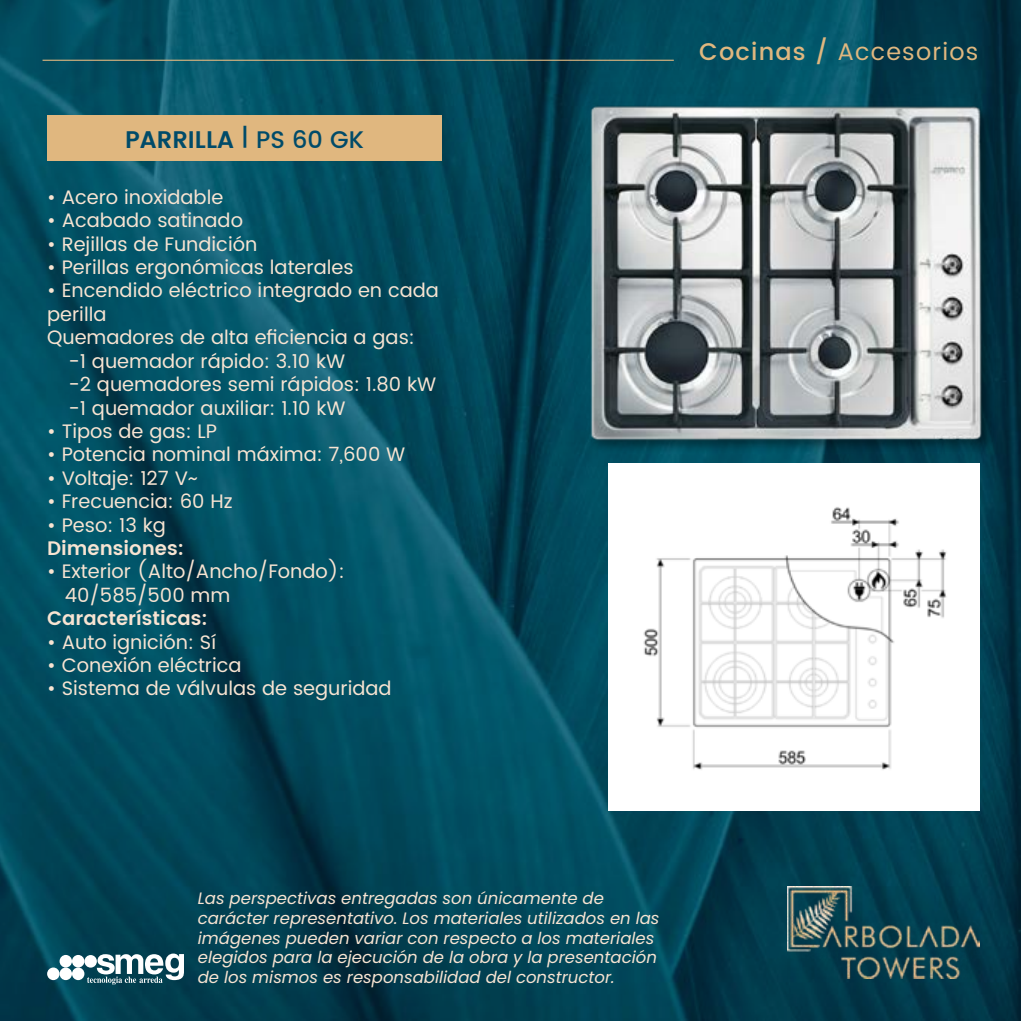
<style>
.page{position:relative;width:1021px;height:1021px;background:#fff}
.page>*{position:absolute;margin:0;border:0;box-sizing:border-box;transform-origin:0 0}
.t1{font:24px "Poppins";letter-spacing:.05em;color:#e0b77f}
.t2{font:600 24px "Poppins";color:#004b69}
.t3{font:19.5px/23.4px "Poppins";color:#f8e4d2}
.t4{font:600 19.5px "Poppins";color:#f8e4d2}
.t5{font:italic 16.5px/19.8px "Poppins";color:#f8e4d2}
.s1{font-weight:500}
</style>
<div class="page">
<img style="left:0;top:0;width:1020px;height:1020px">
<hr style="left:43px;top:60px;width:630px;height:1px;background:#e0b77f">
<div style="left:47px;top:116px;width:395px;height:45px;background:#e0b77f"></div>
<img style="left:574px;top:87px;width:423px;height:380px">
<div style="left:608px;top:463px;width:371px;height:348px;background:#fff"></div>
<img style="left:643px;top:507px;width:304px;height:263px">
<img style="left:787px;top:886px;width:192px;height:92px">
<svg style="left:47px;top:953px;width:137px;height:31px"></svg>
<p class="t2" style="left:125px;top:122px;width:240px">PARRILLA <span class="s1">| PS 60 GK</span></p>
<p class="t3" style="left:47px;top:186px;width:178px">• Acero inoxidable</p>
<p class="t3" style="left:47px;top:209px;width:197px">• Acabado satinado</p>
<p class="t3" style="left:47px;top:233px;width:212px">• Rejillas de Fundición</p>
<p class="t3" style="left:47px;top:256px;width:308px">• Perillas ergonómicas laterales</p>
<p class="t3" style="left:47px;top:279px;width:393px">• Encendido eléctrico integrado en cada</p>
<p class="t3" style="left:47px;top:303px;width:61px">perilla</p>
<p class="t3" style="left:47px;top:326px;width:369px">Quemadores de alta eficiencia a gas:</p>
<p class="t3" style="left:68px;top:350px;width:278px">-1 quemador rápido: 3.10 kW</p>
<p class="t3" style="left:68px;top:373px;width:369px">-2 quemadores semi rápidos: 1.80 kW</p>
<p class="t3" style="left:68px;top:396px;width:279px">-1 quemador auxiliar: 1.10 kW</p>
<p class="t3" style="left:47px;top:420px;width:171px">• Tipos de gas: LP</p>
<p class="t3" style="left:47px;top:443px;width:360px">• Potencia nominal máxima: 7,600 W</p>
<p class="t3" style="left:47px;top:467px;width:152px">• Voltaje: 127 V~</p>
<p class="t3" style="left:47px;top:490px;width:187px">• Frecuencia: 60 Hz</p>
<p class="t3" style="left:47px;top:513px;width:120px">• Peso: 13 kg</p>
<p class="t4" style="left:47px;top:533px;width:138px">Dimensiones:</p>
<p class="t3" style="left:65px;top:560px;width:281px;text-indent:-18px">• Exterior (Alto/Ancho/Fondo):<br>40/585/500 mm</p>
<p class="t4" style="left:47px;top:603px;width:162px">Características:</p>
<p class="t3" style="left:47px;top:630px;width:170px">• Auto ignición: Sí</p>
<p class="t3" style="left:47px;top:654px;width:196px">• Conexión eléctrica</p>
<p class="t3" style="left:47px;top:677px;width:346px">• Sistema de válvulas de seguridad</p>
<p class="t1" style="left:699px;top:34px;width:281px"><span class="s1">Cocinas /</span> Accesorios</p>
<p class="t5" style="left:198px;top:888px;width:463px">Las perspectivas entregadas son únicamente de carácter representativo. Los materiales utilizados en las imágenes pueden variar con respecto a los materiales elegidos para la ejecución de la obra y la presentación de los mismos es responsabilidad del constructor.</p>
</div>
